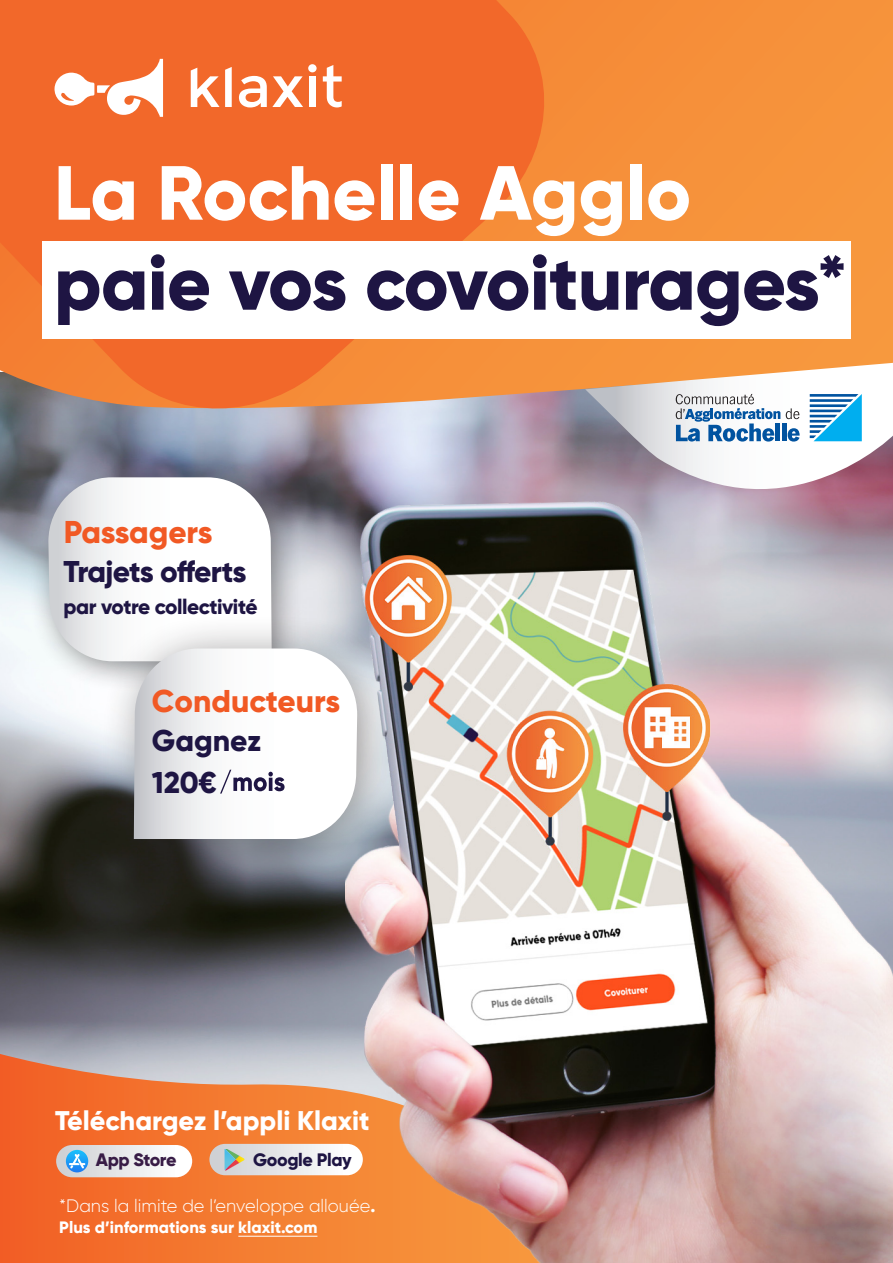
<style>
.page{position:relative;width:893px;height:1263px;background:#fff}
.page>*{position:absolute;margin:0;border:0;box-sizing:border-box;transform-origin:0 0}
.t1{font:800 76.5px "Gilroy";letter-spacing:-.01em;color:#1e1543}
.t2{font:800 76.5px "Gilroy";color:#fff}
.t3{font:800 31.5px "Gilroy";letter-spacing:-.005em;color:#f15924}
.t4{font:800 30px "Gilroy";letter-spacing:-.02em;color:#1e1543}
.t5{font:800 27px "Gilroy";color:#fff}
.t6{font:800 21px "Gilroy";letter-spacing:-.02em;color:#1e1543}
.t7{font:300 18px "Gilroy";color:#fff}
.t8{font:800 18px "Gilroy";letter-spacing:-.02em;color:#1e1543}
.t9{font:800 18px "Gilroy";letter-spacing:-.025em;color:#381c46}
.t10{font:800 16.5px "Gilroy";color:#fff}
.s1{font-weight:800}
</style>
<div class="page">
<img style="left:0;top:411px;width:585px;height:643px">
<div style="left:562px;top:0;width:331px;height:411px;background:#f6923b"></div>
<svg style="left:0;top:0;width:562px;height:423px;background:#ec7337"></svg>
<svg style="left:0;top:1054px;width:346px;height:209px;background:#ed7d42"></svg>
<svg style="left:585px;top:363px;width:308px;height:124px"></svg>
<img style="left:346px;top:487px;width:547px;height:776px">
<div style="left:28px;top:457px;width:275px;height:236px;background:#231f20;opacity:.49"></div>
<div style="left:42px;top:241px;width:808px;height:97px;background:#fff"></div>
<div style="left:99px;top:613px;width:306px;height:274px;background:#231f20;opacity:.49"></div>
<svg style="left:48px;top:477px;width:309px;height:362px"></svg>
<svg style="left:786px;top:408px;width:13px;height:11px"></svg>
<svg style="left:676px;top:394px;width:104px;height:48px"></svg>
<hr style="left:776px;top:423px;width:4px;height:18px;background:#0153a0">
<hr style="left:782px;top:423px;width:4px;height:18px;background:#0153a0">
<svg style="left:788px;top:428px;width:12px;height:14px"></svg>
<svg style="left:810px;top:394px;width:52px;height:47px"></svg>
<svg style="left:239px;top:64px;width:78px;height:43px"></svg>
<div style="left:309px;top:76px;width:7px;height:31px;background:#fff"></div>
<svg style="left:191px;top:67px;width:41px;height:40px"></svg>
<svg style="left:323px;top:65px;width:19px;height:42px"></svg>
<svg style="left:54px;top:59px;width:109px;height:58px"></svg>
<div style="left:56px;top:1145px;width:136px;height:32px;background:linear-gradient(to right,#c8ccd2,#fff);border-radius:16px"></div>
<svg style="left:66px;top:1150px;width:22px;height:22px"></svg>
<svg style="left:69px;top:1154px;width:16px;height:14px"></svg>
<div style="left:209px;top:1144px;width:154px;height:31px;background:linear-gradient(to right,#ccced2,#fff);border-radius:16px"></div>
<svg style="left:225px;top:1150px;width:20px;height:21px"></svg>
<hr style="left:238px;top:1236px;width:79px;height:1px;background:#fff">
<p class="t2" style="left:54px;top:145px;width:639px">La Rochelle Agglo</p>
<p class="t1" style="left:54px;top:235px;width:795px">paie vos covoiturages*</p>
<p class="t3" style="left:64px;top:512px;width:150px">Passagers</p>
<p class="t4" style="left:64px;top:553px;width:184px">Trajets offerts</p>
<p class="t6" style="left:64px;top:593px;width:195px">par votre collectivité</p>
<p class="t3" style="left:152px;top:681px;width:190px">Conducteurs</p>
<p class="t4" style="left:152px;top:721px;width:111px">Gagnez</p>
<p class="t4" style="left:152px;top:763px;width:67px">120€</p>
<p class="t5" style="left:55px;top:1103px;width:316px">Téléchargez l’appli Klaxit</p>
<p class="t9" style="left:96px;top:1148px;width:82px">App Store</p>
<p class="t8" style="left:253px;top:1148px;width:100px">Google Play</p>
<p class="t7" style="left:59px;top:1195px;width:318px">*Dans la limite de l’enveloppe allouée<span class="s1">.</span></p>
<p class="t10" style="left:59px;top:1217px;width:260px">Plus d’informations sur klaxit.com</p>
</div>
